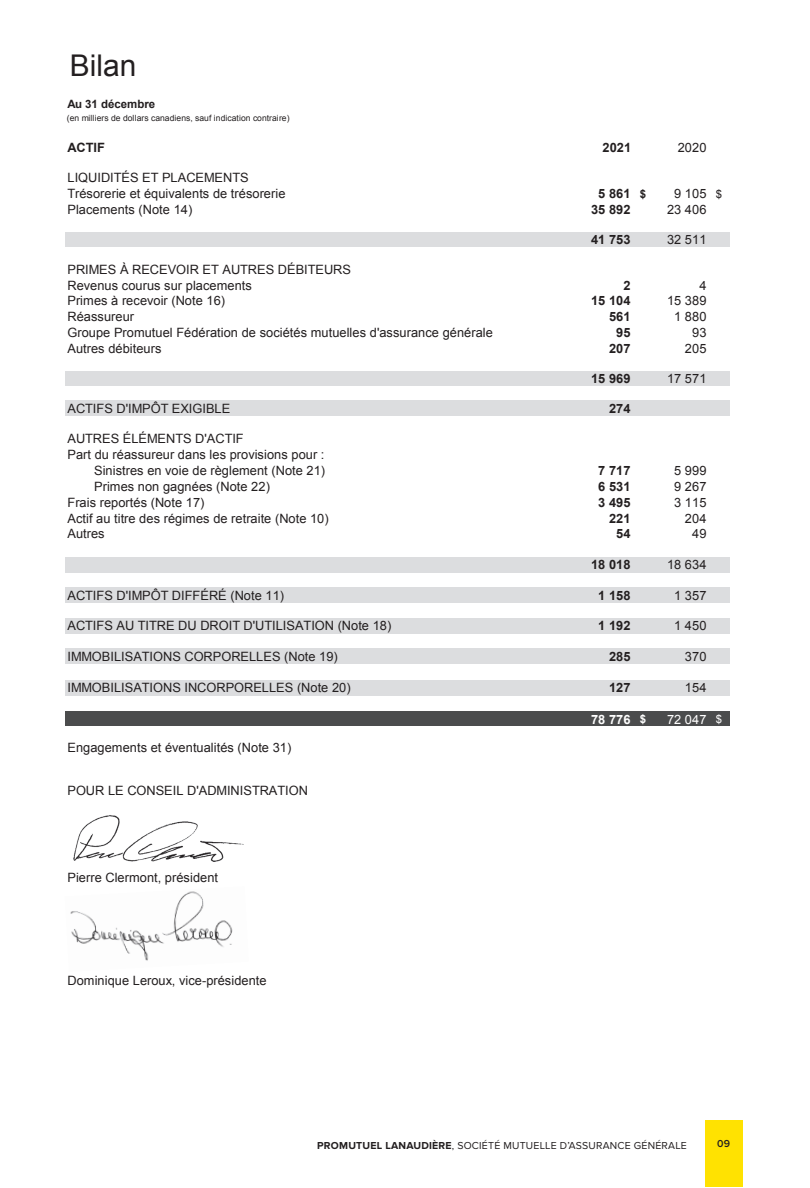
<style>
.page{position:relative;width:810px;height:1188px;background:#fff}
.page>*{position:absolute;margin:0;border:0;box-sizing:border-box;transform-origin:0 0}
.t1{font:30px "Arial";color:#231f20}
.t2{font:12.9px/15.9px "Arial";letter-spacing:.005em;color:#231f20}
.t3{font:700 12.9px "Arial";letter-spacing:.005em;color:#231f20}
.t4{font:700 12.9px "Arial";color:#fff}
.t5{font:12.9px "Arial";color:#fff}
.t6{font:700 11.4px "Arial";letter-spacing:-.005em;color:#231f20}
.t7{font:10.5px "Proxima Nova";letter-spacing:.02em;color:#231f20}
.t8{font:600 10.5px "Proxima Nova";color:#231f20}
.t9{font:8.55px "Arial";letter-spacing:.005em;color:#231f20}
.s1{font-size:11.4px}
.s2{font-weight:700}
</style>
<div class="page">
<div style="left:705px;top:1120px;width:37px;height:67px;background:#ffe201"></div>
<div style="left:65px;top:232px;width:665px;height:15px;background:#dcdddf"></div>
<div style="left:65px;top:371px;width:665px;height:15px;background:#dcdddf"></div>
<div style="left:65px;top:400px;width:665px;height:16px;background:#dcdddf"></div>
<div style="left:65px;top:557px;width:665px;height:16px;background:#dcdddf"></div>
<div style="left:65px;top:587px;width:665px;height:16px;background:#dcdddf"></div>
<div style="left:65px;top:618px;width:665px;height:16px;background:#dcdddf"></div>
<div style="left:65px;top:648px;width:665px;height:16px;background:#dcdddf"></div>
<div style="left:65px;top:680px;width:665px;height:16px;background:#dcdddf"></div>
<div style="left:65px;top:712px;width:665px;height:14px;background:#4b4c4d"></div>
<img style="left:70px;top:891px;width:163px;height:70px">
<img style="left:73px;top:815px;width:171px;height:47px">
<h1 class="t1" style="left:70px;top:46px;width:68px">Bilan</h1>
<p class="t6" style="left:67px;top:97px;width:89px">Au 31 décembre</p>
<p class="t9" style="left:67px;top:112px;width:224px">(en milliers de dollars canadiens, sauf indication contraire)</p>
<p class="t3" style="left:68px;top:139px;width:39px">ACTIF</p>
<p class="t3" style="left:603px;top:139px;width:30px">2021</p>
<p class="t2" style="left:678px;top:140px;width:30px">2020</p>
<p class="t2" style="left:68px;top:170px;width:219px">LIQUIDITÉS ET PLACEMENTS<br>Trésorerie et équivalents de trésorerie</p>
<p class="t3" style="left:598px;top:185px;width:49px">5 861 <span class="s1">$</span></p>
<p class="t2" style="left:674px;top:186px;width:49px">9 105 <span class="s1">$</span></p>
<p class="t2" style="left:68px;top:202px;width:126px">Placements (Note 14)</p>
<p class="t3" style="left:591px;top:201px;width:41px">35 892</p>
<p class="t2" style="left:667px;top:202px;width:41px">23 406</p>
<p class="t3" style="left:591px;top:231px;width:41px">41 753</p>
<p class="t2" style="left:667px;top:232px;width:41px">32 511</p>
<p class="t2" style="left:68px;top:261px;width:285px">PRIMES À RECEVOIR ET AUTRES DÉBITEURS<br>Revenus courus sur placements</p>
<p class="t3" style="left:623px;top:276px;width:9px">2</p>
<p class="t2" style="left:699px;top:277px;width:9px">4</p>
<p class="t2" style="left:68px;top:293px;width:159px">Primes à recevoir (Note 16)</p>
<p class="t3" style="left:591px;top:292px;width:41px">15 104</p>
<p class="t2" style="left:667px;top:293px;width:41px">15 389</p>
<p class="t2" style="left:68px;top:309px;width:68px">Réassureur</p>
<p class="t3" style="left:609px;top:308px;width:23px">561</p>
<p class="t2" style="left:674px;top:309px;width:34px">1 880</p>
<p class="t2" style="left:68px;top:325px;width:427px">Groupe Promutuel Fédération de sociétés mutuelles d'assurance générale</p>
<p class="t3" style="left:616px;top:324px;width:16px">95</p>
<p class="t2" style="left:692px;top:325px;width:16px">93</p>
<p class="t2" style="left:68px;top:341px;width:95px">Autres débiteurs</p>
<p class="t3" style="left:609px;top:340px;width:23px">207</p>
<p class="t2" style="left:685px;top:341px;width:23px">205</p>
<p class="t3" style="left:591px;top:370px;width:41px">15 969</p>
<p class="t2" style="left:667px;top:371px;width:41px">17 571</p>
<p class="t2" style="left:68px;top:401px;width:164px">ACTIFS D'IMPÔT EXIGIBLE</p>
<p class="t3" style="left:609px;top:400px;width:23px">274</p>
<p class="t2" style="left:68px;top:431px;width:178px">AUTRES ÉLÉMENTS D'ACTIF</p>
<p class="t2" style="left:68px;top:447px;width:258px">Part du réassureur dans les provisions pour :</p>
<p class="t2" style="left:94px;top:463px;width:233px">Sinistres en voie de règlement (Note 21)</p>
<p class="t3" style="left:598px;top:462px;width:34px">7 717</p>
<p class="t2" style="left:674px;top:463px;width:34px">5 999</p>
<p class="t2" style="left:94px;top:478px;width:177px">Primes non gagnées (Note 22)</p>
<p class="t3" style="left:598px;top:478px;width:34px">6 531</p>
<p class="t2" style="left:674px;top:478px;width:34px">9 267</p>
<p class="t2" style="left:68px;top:494px;width:138px">Frais reportés (Note 17)</p>
<p class="t3" style="left:598px;top:494px;width:34px">3 495</p>
<p class="t2" style="left:674px;top:494px;width:34px">3 115</p>
<p class="t2" style="left:68px;top:510px;width:263px">Actif au titre des régimes de retraite (Note 10)</p>
<p class="t3" style="left:609px;top:509px;width:23px">221</p>
<p class="t2" style="left:685px;top:510px;width:23px">204</p>
<p class="t2" style="left:68px;top:526px;width:39px">Autres</p>
<p class="t3" style="left:616px;top:525px;width:16px">54</p>
<p class="t2" style="left:692px;top:526px;width:16px">49</p>
<p class="t3" style="left:591px;top:556px;width:41px">18 018</p>
<p class="t2" style="left:667px;top:557px;width:41px">18 634</p>
<p class="t2" style="left:68px;top:587px;width:218px">ACTIFS D'IMPÔT DIFFÉRÉ (Note 11)</p>
<p class="t3" style="left:598px;top:587px;width:34px">1 158</p>
<p class="t2" style="left:674px;top:587px;width:34px">1 357</p>
<p class="t2" style="left:68px;top:618px;width:325px">ACTIFS AU TITRE DU DROIT D'UTILISATION (Note 18)</p>
<p class="t3" style="left:598px;top:617px;width:34px">1 192</p>
<p class="t2" style="left:674px;top:618px;width:34px">1 450</p>
<p class="t2" style="left:68px;top:648px;width:272px">IMMOBILISATIONS CORPORELLES (Note 19)</p>
<p class="t3" style="left:609px;top:647px;width:23px">285</p>
<p class="t2" style="left:685px;top:648px;width:23px">370</p>
<p class="t2" style="left:68px;top:680px;width:285px">IMMOBILISATIONS INCORPORELLES (Note 20)</p>
<p class="t3" style="left:609px;top:679px;width:23px">127</p>
<p class="t2" style="left:685px;top:680px;width:23px">154</p>
<p class="t4" style="left:591px;top:710px;width:57px">78 776 <span class="s1">$</span></p>
<p class="t5" style="left:667px;top:711px;width:57px">72 047 <span class="s1">$</span></p>
<p class="t2" style="left:68px;top:739px;width:225px">Engagements et éventualités (Note 31)</p>
<p class="t2" style="left:68px;top:783px;width:242px">POUR LE CONSEIL D'ADMINISTRATION</p>
<p class="t2" style="left:68px;top:870px;width:152px">Pierre Clermont, président</p>
<p class="t2" style="left:68px;top:973px;width:201px">Dominique Leroux, vice-présidente</p>
<p class="t7" style="left:317px;top:1139px;width:371px"><span class="s2">PROMUTUEL LANAUDIÈRE</span>, SOCIÉTÉ MUTUELLE D’ASSURANCE GÉNÉRALE</p>
<p class="t8" style="left:717px;top:1138px;width:14px">09</p>
</div>
